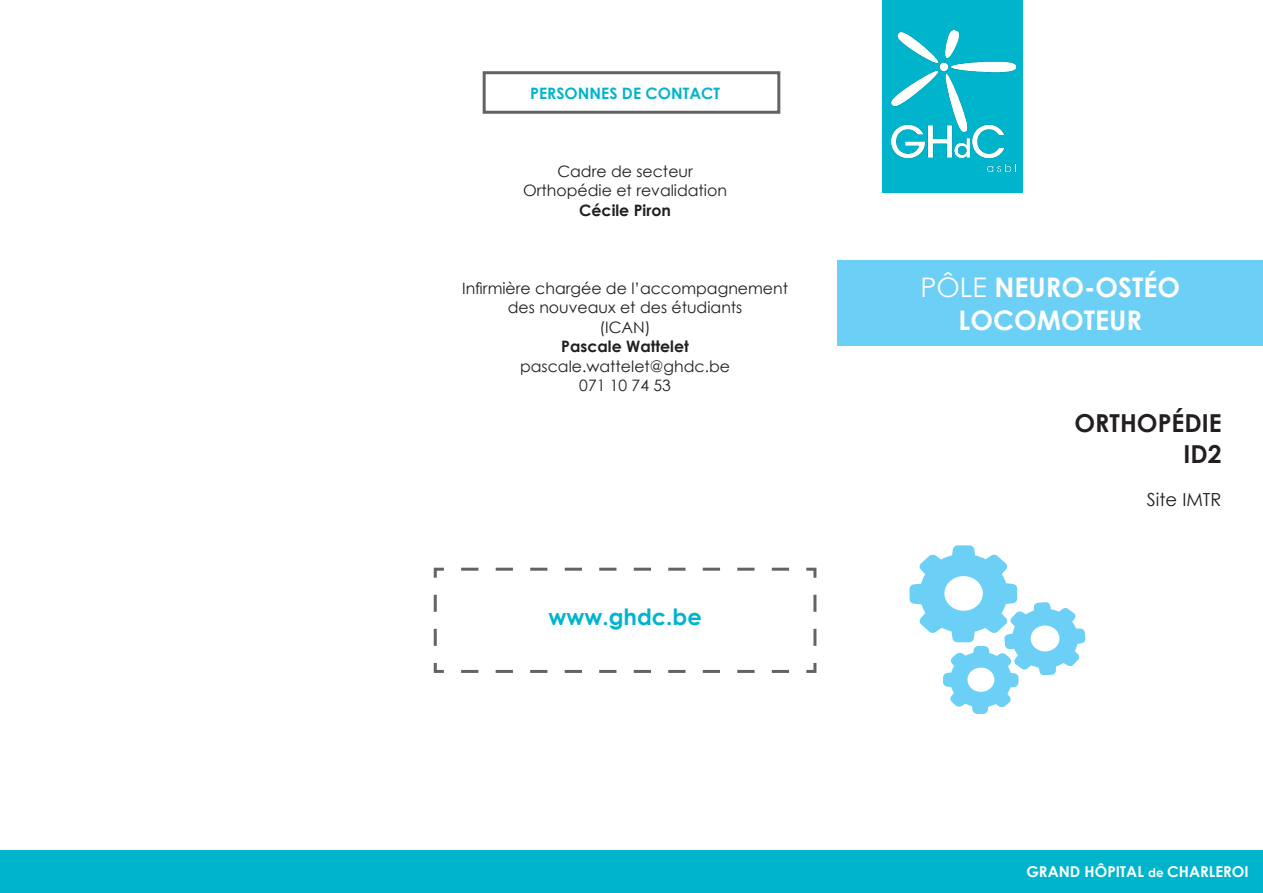
<style>
.page{position:relative;width:1263px;height:893px;background:#fff}
.page>*{position:absolute;margin:0;border:0;box-sizing:border-box;transform-origin:0 0}
.t1{font:700 27px "Century Gothic";color:#fff}
.t2{font:700 24.75px "Century Gothic";color:#231f20}
.t3{font:700 22.5px "Century Gothic";color:#00b5cb}
.t4{font:18px "Century Gothic";color:#231f20}
.t5{font:15.75px "Century Gothic";color:#231f20}
.t6{font:700 15.75px "Century Gothic";color:#231f20}
.t7{font:700 15.75px "Century Gothic";color:#00b5cb}
.t8{font:700 15px "Century Gothic";color:#fff}
.s1{font-weight:400}
.s2{font-size:12px}
</style>
<div class="page">
<div style="left:0;top:850px;width:1263px;height:43px;background:#00b5cb"></div>
<div style="left:882px;top:0;width:141px;height:193px;background:#00b5cb"></div>
<img style="left:891px;top:30px;width:125px;height:141px">
<div style="left:483px;top:71px;width:297px;height:43px;border:3px solid #636366"></div>
<svg style="left:433px;top:567px;width:384px;height:106px"></svg>
<div style="left:838px;top:261px;width:425px;height:85px;background:#6bcff6"></div>
<svg style="left:909px;top:545px;width:176px;height:169px"></svg>
<p class="t7" style="left:530px;top:81px;width:191px">PERSONNES DE CONTACT</p>
<p class="t5" style="left:557px;top:160px;width:137px">Cadre de secteur</p>
<p class="t5" style="left:523px;top:180px;width:205px">Orthopédie et revalidation</p>
<p class="t6" style="left:579px;top:198px;width:93px">Cécile Piron</p>
<p class="t5" style="left:462px;top:277px;width:328px">Infirmière chargée de l’accompagnement</p>
<p class="t5" style="left:508px;top:297px;width:236px">des nouveaux et des étudiants</p>
<p class="t5" style="left:599px;top:316px;width:53px">(ICAN)</p>
<p class="t6" style="left:561px;top:335px;width:129px">Pascale Wattelet</p>
<p class="t5" style="left:520px;top:355px;width:211px">pascale.wattelet@ghdc.be</p>
<p class="t5" style="left:579px;top:375px;width:93px">071 10 74 53</p>
<p class="t3" style="left:548px;top:600px;width:155px">www.ghdc.be</p>
<p class="t1" style="left:920px;top:267px;width:261px"><span class="s1">PÔLE</span> NEURO-OSTÉO</p>
<p class="t1" style="left:958px;top:299px;width:185px">LOCOMOTEUR</p>
<p class="t2" style="left:1074px;top:405px;width:149px">ORTHOPÉDIE</p>
<p class="t2" style="left:1183px;top:435px;width:40px">ID2</p>
<p class="t4" style="left:1147px;top:487px;width:76px">Site IMTR</p>
<p class="t8" style="left:1026px;top:860px;width:224px">GRAND HÔPITAL <span class="s2">de</span> CHARLEROI</p>
</div>
